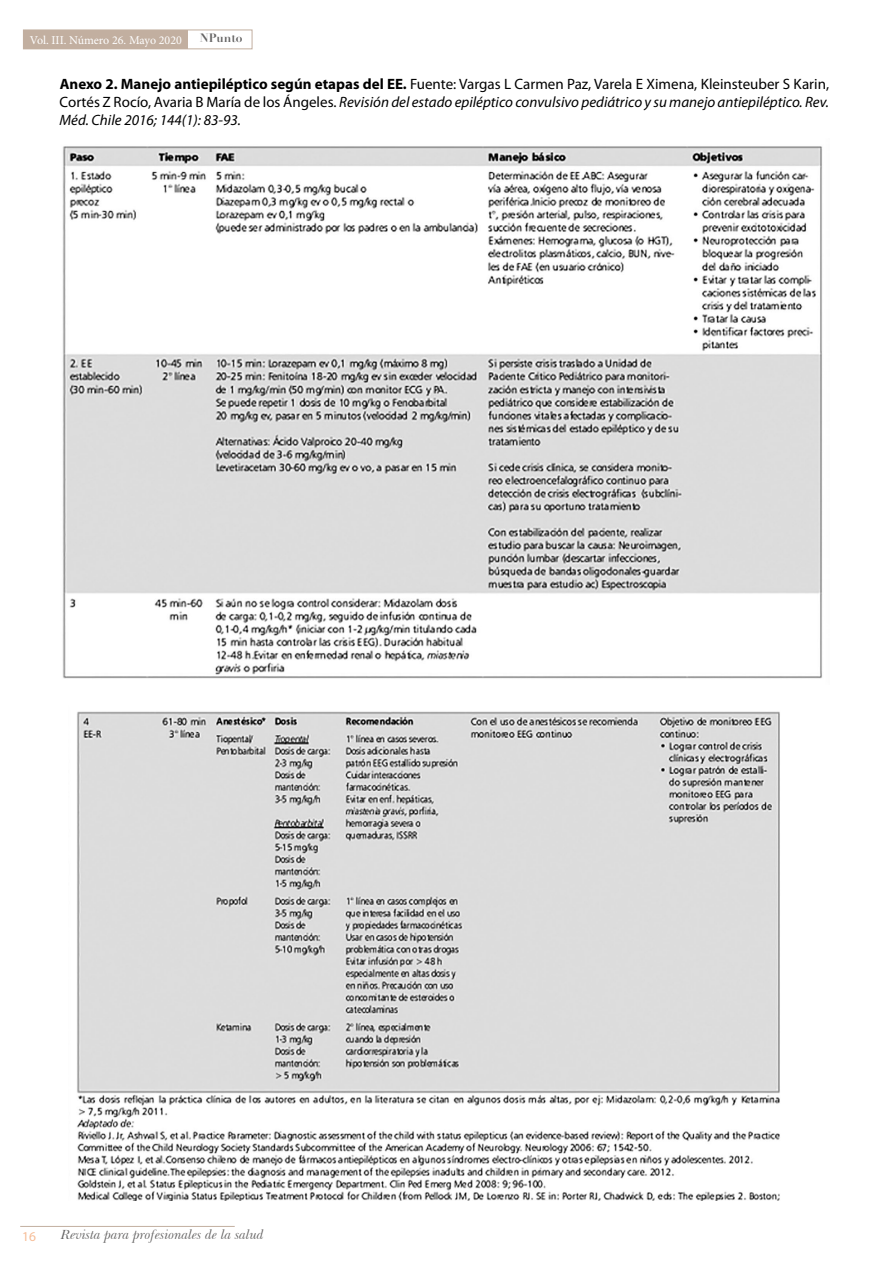
<style>
.page{position:relative;width:893px;height:1263px;background:#fff}
.page>*{position:absolute;margin:0;border:0;box-sizing:border-box;transform-origin:0 0}
.t1{font:italic 15px/18px "Myriad Pro";color:#000;text-align:justify}
.t2{font:italic 13.5px "Baskerville BT";color:#646363}
.t3{font:13.5px "Myriad Pro";color:#f6bc96}
.t4{font:12px "Minion Pro";color:#fff}
.t5{font:700 12px "Didot LH";color:#646363}
.s1{font-weight:700;font-style:normal}
.s2{font-style:normal}
</style>
<div class="page">
<div style="left:23px;top:30px;width:229px;height:19px;border:1px solid #c2afa0"></div>
<div style="left:23px;top:30px;width:165px;height:19px;background:#c2afa0"></div>
<hr style="left:20px;top:1226px;width:215px;height:1px;background:#c2afa0">
<img style="left:62px;top:146px;width:760px;height:533px">
<img style="left:77px;top:711px;width:703px;height:489px">
<p class="t4" style="left:30px;top:32px;width:154px">Vol. III. Número 26. Mayo 2020</p>
<p class="t5" style="left:200px;top:30px;width:44px">NPunto</p>
<p class="t1" style="left:60px;top:75px;width:771px"><span class="s1">Anexo 2. Manejo antiepiléptico según etapas del EE.</span> <span class="s2">Fuente: Vargas L Carmen Paz, Varela E Ximena, Kleinsteuber S Karin, Cortés Z Rocío, Avaria B María de los Ángeles.</span> Revisión del estado epiléptico convulsivo pediátrico y su manejo antiepiléptico. Rev.<br>Méd. Chile 2016; 144(1): 83-93.</p>
<p class="t3" style="left:22px;top:1228px;width:15px">16</p>
<p class="t2" style="left:61px;top:1227px;width:205px">Revista para profesionales de la salud</p>
</div>
